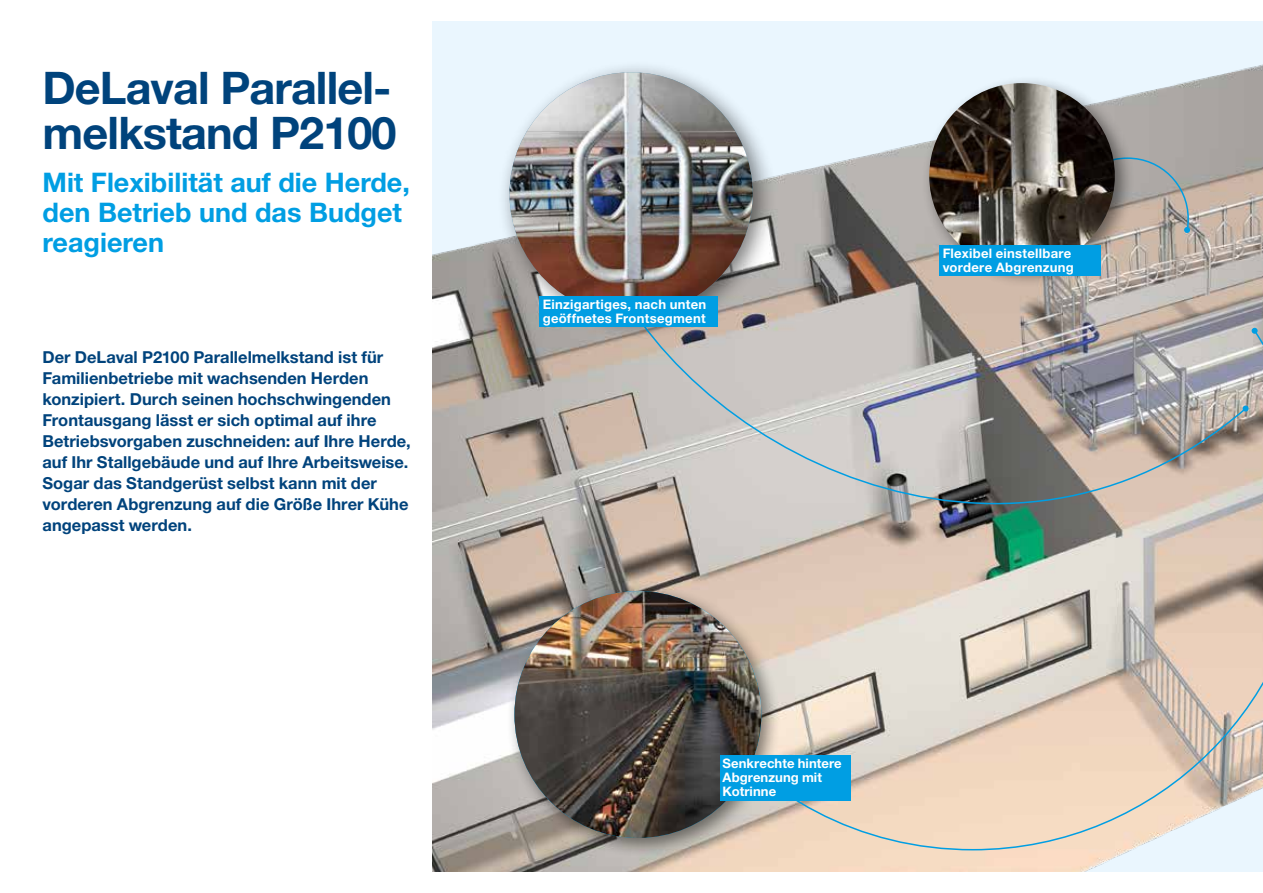
<style>
.page{position:relative;width:1263px;height:893px;background:#fff}
.page>*{position:absolute;margin:0;border:0;box-sizing:border-box;transform-origin:0 0}
.t1{font:700 45px/45px "Helvetica Neue LT Std";letter-spacing:-.02em;color:#00437c}
.t2{font:700 27px/30px "Helvetica Neue LT Std";color:#009ee3}
.t3{font:700 16.5px/21px "Helvetica Neue LT Std";color:#00437c}
.t4{font:700 13.05px/14.2px "Helvetica Neue LT Std";letter-spacing:.015em;color:#fff}
</style>
<div class="page">
<img style="left:432px;top:21px;width:831px;height:851px">
<svg style="left:599px;top:247px;width:649px;height:336px;background:#b4aaa2"></svg>
<div style="left:497px;top:60px;width:280px;height:280px;background:#000;opacity:.5"></div>
<img style="left:509px;top:72px;width:244px;height:243px;border-radius:122px">
<div style="left:540px;top:297px;width:178px;height:30px;background:#009ee3"></div>
<svg style="left:697px;top:329px;width:566px;height:522px;background:#c9bfb5"></svg>
<svg style="left:1251px;top:328px;width:6px;height:6px"></svg>
<div style="left:506px;top:583px;width:275px;height:275px;background:#000;opacity:.48"></div>
<img style="left:514px;top:591px;width:247px;height:247px;border-radius:123px">
<div style="left:719px;top:755px;width:131px;height:46px;background:#009ee3"></div>
<svg style="left:1135px;top:157px;width:55px;height:76px;background:#aaa7a3"></svg>
<div style="left:921px;top:75px;width:214px;height:214px;background:#000;opacity:.48"></div>
<img style="left:929px;top:83px;width:186px;height:186px;border-radius:93px">
<div style="left:939px;top:245px;width:162px;height:31px;background:#009ee3"></div>
<h1 class="t1" style="left:43px;top:65px;width:356px">DeLaval Parallel&shy;melkstand P2100</h1>
<h2 class="t2" style="left:43px;top:167px;width:369px">Mit Flexibilität auf die Herde, den Betrieb und das Budget reagieren</h2>
<p class="t3" style="left:43px;top:346px;width:370px">Der DeLaval P2100 Parallelmelkstand ist für Familienbetriebe mit wachsenden Herden konzipiert. Durch seinen hochschwingenden Frontausgang lässt er sich optimal auf ihre Betriebsvorgaben zuschneiden: auf Ihre Herde, auf Ihr Stallgebäude und auf Ihre Arbeitsweise.<br>Sogar das Standgerüst selbst kann mit der vorderen Abgrenzung auf die Größe Ihrer Kühe angepasst werden.</p>
<p class="t4" style="left:543px;top:297px;width:165px">Einzigartiges, nach unten geöffnetes Frontsegment</p>
<p class="t4" style="left:943px;top:246px;width:133px">Flexibel einstellbare vordere Abgrenzung</p>
<p class="t4" style="left:723px;top:756px;width:121px">Senkrechte hintere<br>Abgrenzung mit<br>Kotrinne</p>
</div>
